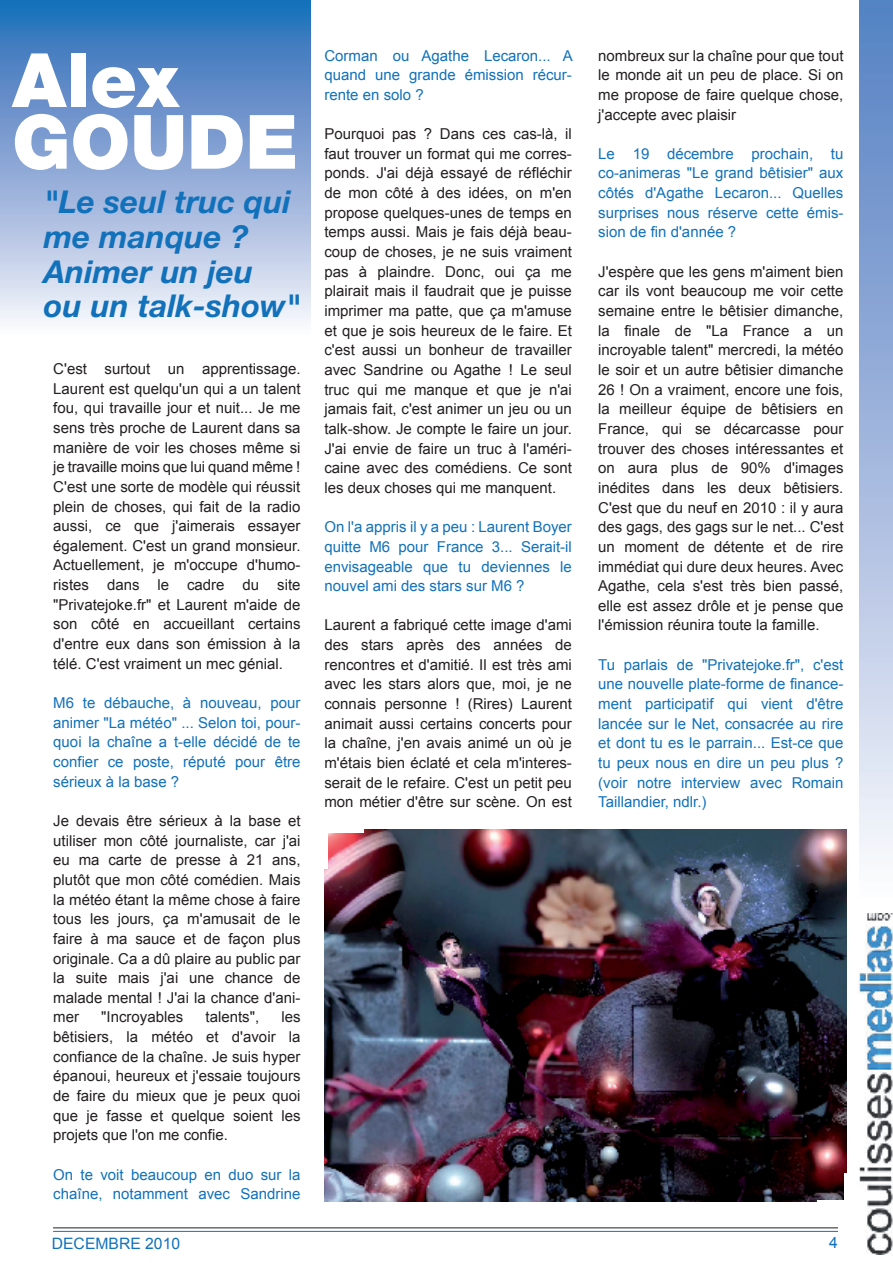
<style>
.page{position:relative;width:893px;height:1263px;background:#fff}
.page>*{position:absolute;margin:0;border:0;box-sizing:border-box;transform-origin:0 0}
.t1{font:900 75px/61.7px "Helvetica Neue LT Std";color:#fff}
.t2{font:italic 700 31.5px/34.7px "Helvetica Neue LT Std";color:#1171ba}
.t3{font:15.75px "Arial";color:#1171ba}
.t4{font:15px/19.6px "Arial";color:#231f20;text-align:justify}
.t5{font:15px/19.6px "Arial";color:#1171ba;text-align:justify}
</style>
<div class="page">
<svg style="left:859px;top:0;width:34px;height:914px;background:#a5bbde"></svg>
<img style="left:857px;top:914px;width:36px;height:340px">
<div style="left:0;top:0;width:311px;height:349px;background:linear-gradient(to bottom,#2166b5,#fffafe)"></div>
<hr style="left:53px;top:1227px;width:785px;height:1px;background:#231f20">
<hr style="left:53px;top:1231px;width:785px;height:1px;background:#1171ba">
<img style="left:324px;top:830px;width:522px;height:372px">
<hr style="left:324px;top:829px;width:4px;height:40px;background:#fff">
<hr style="left:324px;top:829px;width:39px;height:4px;background:#fff">
<hr style="left:844px;top:1173px;width:3px;height:29px;background:#fff">
<hr style="left:817px;top:1199px;width:30px;height:3px;background:#fff">
<h1 class="t1" style="left:12px;top:49px;width:288px">Alex<br>GOUDE</h1>
<h2 class="t2" style="left:44px;top:184px;width:259px">"Le seul truc qui me manque ?<br>Animer un jeu<br>ou un talk-show"</h2>
<p class="t4" style="left:53px;top:359px;width:249px">C'est surtout un apprentissage.<br>Laurent est quelqu'un qui a un talent fou, qui travaille jour et nuit... Je me sens très proche de Laurent dans sa manière de voir les choses même si je travaille moins que lui quand même !<br>C'est une sorte de modèle qui réussit plein de choses, qui fait de la radio aussi, ce que j'aimerais essayer également. C'est un grand monsieur.<br>Actuellement, je m'occupe d'humo&shy;ristes dans le cadre du site "Privatejoke.fr" et Laurent m'aide de son côté en accueillant certains d'entre eux dans son émission à la télé. C'est vraiment un mec génial.</p>
<p class="t5" style="left:53px;top:693px;width:249px">M6 te débauche, à nouveau, pour animer "La météo" ... Selon toi, pour&shy;quoi la chaîne a t-elle décidé de te confier ce poste, réputé pour être sérieux à la base ?</p>
<p class="t4" style="left:53px;top:811px;width:249px">Je devais être sérieux à la base et utiliser mon côté journaliste, car j'ai eu ma carte de presse à 21 ans, plutôt que mon côté comédien. Mais la météo étant la même chose à faire tous les jours, ça m'amusait de le faire à ma sauce et de façon plus originale. Ca a dû plaire au public par la suite mais j'ai une chance de malade mental ! J'ai la chance d'ani&shy;mer</p>
<p class="t4" style="left:53px;top:1007px;width:249px;text-indent:228px">les bêtisiers, la météo et d'avoir la confiance de la chaîne. Je suis hyper épanoui, heureux et j'essaie toujours de faire du mieux que je peux quoi que je fasse et quelque soient les projets que l'on me confie.</p>
<p class="t5" style="left:53px;top:1165px;width:249px">On te voit beaucoup en duo sur la chaîne, notamment avec Sandrine</p>
<p class="t4" style="left:101px;top:1007px;width:84px">"Incroyables</p>
<p class="t4" style="left:205px;top:1007px;width:55px">talents",</p>
<p class="t5" style="left:324px;top:46px;width:250px">Corman ou Agathe Lecaron... A quand une grande émission récur&shy;rente en solo ?</p>
<p class="t4" style="left:324px;top:124px;width:249px">Pourquoi pas ? Dans ces cas-là, il faut trouver un format qui me corres&shy;ponds. J'ai déjà essayé de réfléchir de mon côté à des idées, on m'en propose quelques-unes de temps en temps aussi. Mais je fais déjà beau&shy;coup de choses, je ne suis vraiment pas à plaindre. Donc, oui ça me plairait mais il faudrait que je puisse imprimer ma patte, que ça m'amuse et que je sois heureux de le faire. Et c'est aussi un bonheur de travailler avec Sandrine ou Agathe ! Le seul truc qui me manque et que je n'ai jamais fait, c'est animer un jeu ou un talk-show. Je compte le faire un jour.<br>J'ai envie de faire un truc à l'améri&shy;caine avec des comédiens. Ce sont les deux choses qui me manquent.</p>
<p class="t5" style="left:324px;top:517px;width:249px">On l'a appris il y a peu : Laurent Boyer quitte M6 pour France 3... Serait-il envisageable que tu deviennes le nouvel ami des stars sur M6 ?</p>
<p class="t4" style="left:324px;top:615px;width:249px">Laurent a fabriqué cette image d'ami des stars après des années de rencontres et d'amitié. Il est très ami avec les stars alors que, moi, je ne connais personne ! (Rires) Laurent animait aussi certains concerts pour la chaîne, j'en avais animé un où je m'étais bien éclaté et cela m'interes&shy;serait de le refaire. C'est un petit peu mon métier d'être sur scène. On est</p>
<p class="t4" style="left:598px;top:46px;width:247px">nombreux sur la chaîne pour que tout le monde ait un peu de place. Si on me propose de faire quelque chose, j'accepte avec plaisir</p>
<p class="t5" style="left:598px;top:144px;width:247px">Le 19 décembre prochain, tu co-animeras "Le grand bêtisier" aux côtés d'Agathe Lecaron... Quelles surprises nous réserve cette émis&shy;sion de fin d'année ?</p>
<p class="t4" style="left:598px;top:262px;width:247px">J'espère que les gens m'aiment bien car ils vont beaucoup me voir cette semaine entre le bêtisier dimanche, la finale de "La France a un incroyable talent" mercredi, la météo le soir et un autre bêtisier dimanche 26 ! On a vraiment, encore une fois, la meilleur équipe de bêtisiers en France, qui se décarcasse pour trouver des choses intéressantes et on aura plus de 90% d'images inédites dans les deux bêtisiers.<br>C'est que du neuf en 2010 : il y aura des gags, des gags sur le net... C'est un moment de détente et de rire immédiat qui dure deux heures. Avec Agathe, cela s'est très bien passé, elle est assez drôle et je pense que l'émission réunira toute la famille.</p>
<p class="t5" style="left:598px;top:655px;width:247px">Tu parlais de "Privatejoke.fr", c'est une nouvelle plate-forme de finance&shy;ment participatif qui vient d'être lancée sur le Net, consacrée au rire et dont tu es le parrain... Est-ce que tu peux nous en dire un peu plus ? (voir notre interview avec Romain Taillandier, ndlr.)</p>
<p class="t3" style="left:52px;top:1233px;width:130px">DECEMBRE 2010</p>
<p class="t3" style="left:829px;top:1232px;width:10px">4</p>
</div>
